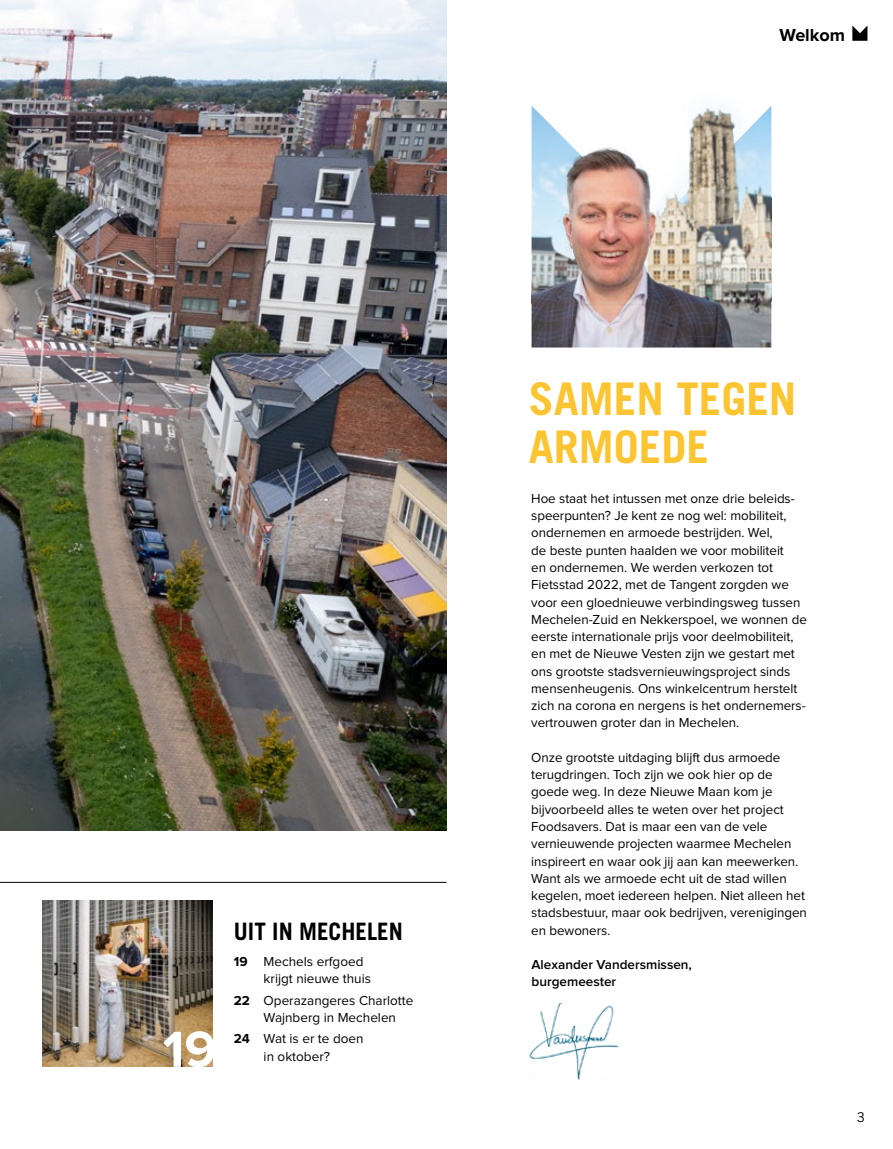
<style>
.page{position:relative;width:893px;height:1149px;background:#fff}
.page>*{position:absolute;margin:0;border:0;box-sizing:border-box;transform-origin:0 0}
.t1{font:700 52.5px "Proxima Nova";color:#fff}
.t2{font:700 45px/48px "Trade Gothic LT Std";color:#fcc430}
.t3{font:700 24px "Trade Gothic LT Std";color:#000;scale:.96 1}
.t4{font:700 18px "Proxima Nova";color:#000}
.t5{font:13.5px/17.2px "Proxima Nova";letter-spacing:-.005em;color:#000}
.t6{font:600 13.5px/17.2px "Proxima Nova";color:#000}
.t7{font:13.5px "Trade Gothic LT Std";color:#000}
.s1{font-weight:700}
</style>
<div class="page">
<img style="left:0;top:0;width:446px;height:830px">
<img style="left:532px;top:105px;width:239px;height:242px">
<img style="left:43px;top:900px;width:170px;height:165px">
<hr style="left:0;top:881px;width:446px;height:1px;background:#000">
<img style="left:529px;top:1003px;width:90px;height:77px">
<svg style="left:852px;top:26px;width:15px;height:15px"></svg>
<h3 class="t4" style="left:779px;top:24px;width:67px">Welkom</h3>
<h1 class="t1" style="left:163px;top:1019px;width:55px">19</h1>
<h3 class="t3" style="left:234px;top:916px;width:178px">UIT IN MECHELEN</h3>
<p class="t5" style="left:264px;top:952px;width:109px;text-indent:-30px"><span class="s1">19</span> Mechels erfgoed krijgt nieuwe thuis</p>
<p class="t5" style="left:264px;top:991px;width:151px;text-indent:-30px"><span class="s1">22</span> Operazangeres Charlotte<br>Wajnberg in Mechelen</p>
<p class="t5" style="left:234px;top:1030px;width:131px;text-align:center"><span class="s1">24</span> Wat is er te doen in oktober?</p>
<h2 class="t2" style="left:529px;top:374px;width:269px">SAMEN TEGEN<br>ARMOEDE</h2>
<p class="t5" style="left:531px;top:490px;width:277px">Hoe staat het intussen met onze drie beleids&shy;speerpunten? Je kent ze nog wel: mobiliteit, ondernemen en armoede bestrijden. Wel,<br>de beste punten haalden we voor mobiliteit<br>en ondernemen. We werden verkozen tot Fietsstad 2022, met de Tangent zorgden we voor een gloednieuwe verbindingsweg tussen Mechelen-Zuid en Nekkerspoel, we wonnen de eerste internationale prijs voor deelmobiliteit, en met de Nieuwe Vesten zijn we gestart met ons grootste stadsvernieuwingsproject sinds mensenheugenis. Ons winkelcentrum herstelt zich na corona en nergens is het ondernemers&shy;vertrouwen groter dan in Mechelen.</p>
<p class="t5" style="left:531px;top:748px;width:277px">Onze grootste uitdaging blijft dus armoede terugdringen. Toch zijn we ook hier op de goede weg. In deze Nieuwe Maan kom je bijvoorbeeld alles te weten over het project Foodsavers. Dat is maar een van de vele vernieuwende projecten waarmee Mechelen inspireert en waar ook jij aan kan meewerken.<br>Want als we armoede echt uit de stad willen kegelen, moet iedereen helpen. Niet alleen het stadsbestuur, maar ook bedrijven, verenigingen en bewoners.</p>
<p class="t6" style="left:531px;top:955px;width:162px">Alexander Vandersmissen, burgemeester</p>
<p class="t7" style="left:857px;top:1108px;width:10px">3</p>
</div>
